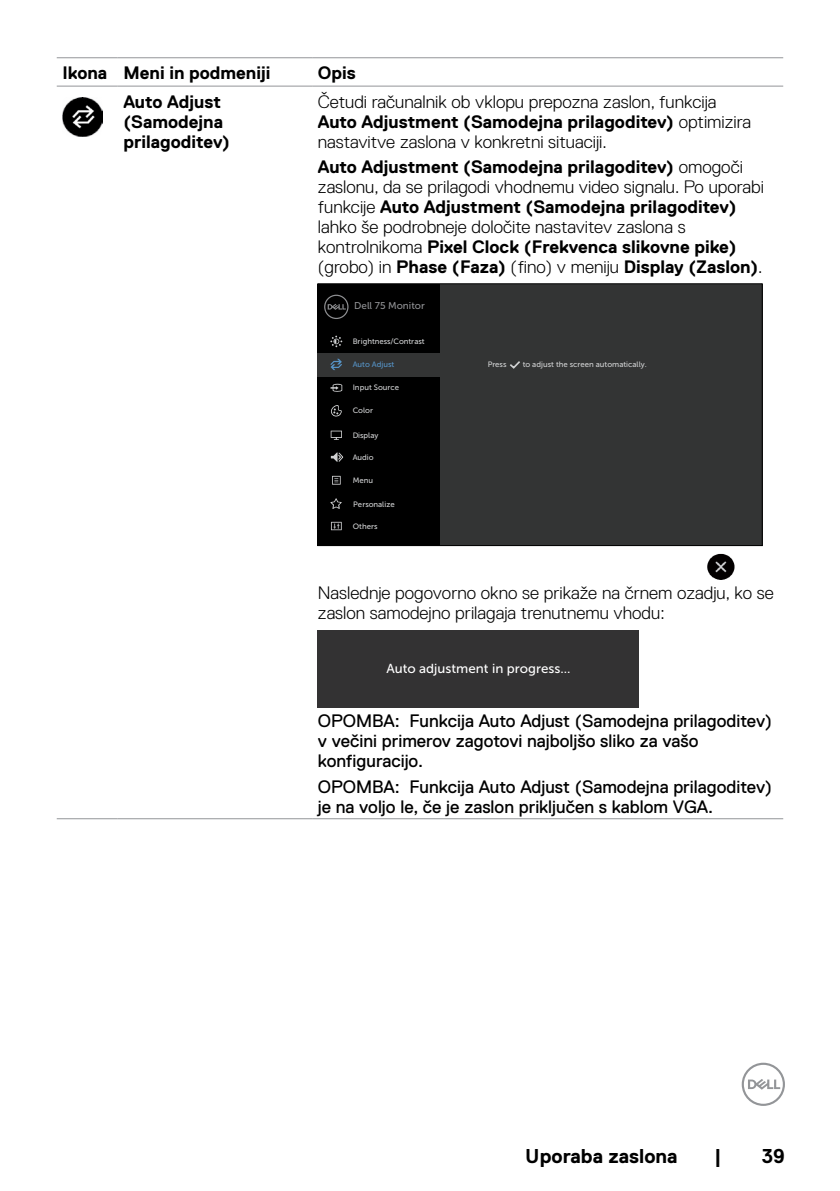
<style>
.page{position:relative;width:840px;height:1191px;background:#fff}
.page>*{position:absolute;margin:0;border:0;box-sizing:border-box;transform-origin:0 0}
.t1{font:700 20px "Dell Replica";color:#000}
.Table_Paragraph{font:300 18px/20px "Dell Replica";color:#000}
.Table_Paragraph-2{font:18px/20px "Dell Replica";color:#000}
.Table_Paragraph-3{font:700 18px/20px "Dell Replica";color:#000}
.Table_Head{font:700 18px "Dell Replica";color:#000}
.t2{font:13px "Museo Sans For Dell 500";color:#fff}
.t3{font:9.8px "Museo Sans For Dell 500";color:#8f9093}
.t4{font:7.8px "Museo Sans For Dell 500";color:#d0d1d2}
.t5{font:7.8px "Museo Sans For Dell 500";color:#5693c6}
.s1{font-weight:700}
</style>
<div class="page">
<svg style="left:741px;top:1062px;width:43px;height:44px"></svg>
<hr style="left:57px;top:57px;width:61px;height:1px;background:#939598">
<hr style="left:118px;top:57px;width:194px;height:1px;background:#939598">
<hr style="left:312px;top:57px;width:470px;height:1px;background:#939598">
<hr style="left:57px;top:86px;width:61px;height:1px;background:#939598">
<hr style="left:118px;top:86px;width:194px;height:1px;background:#939598">
<hr style="left:312px;top:86px;width:470px;height:1px;background:#939598">
<hr style="left:57px;top:818px;width:61px;height:1px;background:#939598">
<hr style="left:118px;top:818px;width:194px;height:1px;background:#939598">
<hr style="left:312px;top:818px;width:470px;height:1px;background:#939598">
<img style="left:62px;top:97px;width:40px;height:40px">
<div style="left:317px;top:284px;width:444px;height:261px;background:#333434"></div>
<div style="left:317px;top:284px;width:123px;height:261px;background:#000"></div>
<div style="left:317px;top:353px;width:123px;height:23px;background:#333434"></div>
<svg style="left:330px;top:336px;width:12px;height:11px"></svg>
<svg style="left:330px;top:384px;width:12px;height:8px"></svg>
<svg style="left:331px;top:405px;width:11px;height:12px"></svg>
<svg style="left:330px;top:430px;width:12px;height:10px"></svg>
<svg style="left:332px;top:476px;width:8px;height:8px"></svg>
<svg style="left:331px;top:522px;width:10px;height:8px"></svg>
<svg style="left:324px;top:295px;width:24px;height:24px"></svg>
<svg style="left:330px;top:452px;width:14px;height:10px"></svg>
<svg style="left:330px;top:498px;width:12px;height:11px"></svg>
<img style="left:707px;top:553px;width:26px;height:26px">
<svg style="left:510px;top:361px;width:10px;height:8px"></svg>
<svg style="left:330px;top:359px;width:11px;height:11px"></svg>
<div style="left:317px;top:630px;width:321px;height:77px;background:#333233"></div>
<p class="Table_Head" style="left:62px;top:62px;width:46px">Ikona</p>
<p class="Table_Head" style="left:123px;top:62px;width:148px">Meni in podmeniji</p>
<p class="Table_Head" style="left:317px;top:62px;width:39px">Opis</p>
<p class="Table_Paragraph-3" style="left:123px;top:91px;width:108px">Auto Adjust (Samodejna prilagoditev)</p>
<p class="Table_Paragraph" style="left:317px;top:91px;width:434px">Četudi računalnik ob vklopu prepozna zaslon, funkcija<br><span class="s1">Auto Adjustment (Samodejna prilagoditev)</span> optimizira nastavitve zaslona v konkretni situaciji.</p>
<p class="Table_Paragraph" style="left:317px;top:157px;width:447px"><span class="s1">Auto Adjustment (Samodejna prilagoditev)</span> omogoči zaslonu, da se prilagodi vhodnemu video signalu. Po uporabi funkcije <span class="s1">Auto Adjustment (Samodejna prilagoditev) </span>lahko še podrobneje določite nastavitev zaslona s kontrolnikoma <span class="s1">Pixel Clock (Frekvenca slikovne pike) </span>(grobo) in <span class="s1">Phase (Faza)</span> (fino) v meniju <span class="s1">Display (Zaslon)</span>.</p>
<p class="t3" style="left:354px;top:301px;width:72px">Dell 75 Monitor</p>
<p class="t4" style="left:352px;top:337px;width:73px">Brightness/Contrast</p>
<p class="t5" style="left:352px;top:360px;width:43px">Auto Adjust</p>
<p class="t4" style="left:487px;top:360px;width:20px">Press</p>
<p class="t4" style="left:522px;top:360px;width:125px">to adjust the screen automatically.</p>
<p class="t4" style="left:352px;top:383px;width:48px">Input Source</p>
<p class="t4" style="left:352px;top:406px;width:22px">Color</p>
<p class="t4" style="left:352px;top:431px;width:27px">Display</p>
<p class="t4" style="left:352px;top:453px;width:23px">Audio</p>
<p class="t4" style="left:352px;top:476px;width:22px">Menu</p>
<p class="t4" style="left:353px;top:500px;width:43px">Personalize</p>
<p class="t4" style="left:352px;top:521px;width:26px">Others</p>
<p class="Table_Paragraph" style="left:317px;top:583px;width:457px">Naslednje pogovorno okno se prikaže na črnem ozadju, ko se zaslon samodejno prilagaja trenutnemu vhodu:</p>
<p class="t2" style="left:386px;top:661px;width:185px">Auto adjustment in progress...</p>
<p class="Table_Paragraph-2" style="left:317px;top:711px;width:455px">OPOMBA: Funkcija Auto Adjust (Samodejna prilagoditev) v večini primerov zagotovi najboljšo sliko za vašo konfiguracijo.</p>
<p class="Table_Paragraph-2" style="left:317px;top:777px;width:455px">OPOMBA: Funkcija Auto Adjust (Samodejna prilagoditev) je na voljo le, če je zaslon priključen s kablom VGA.</p>
<p class="t1" style="left:525px;top:1144px;width:154px">Uporaba zaslona</p>
<p class="t1" style="left:713px;top:1144px;width:9px">|</p>
<p class="t1" style="left:761px;top:1144px;width:25px">39</p>
</div>
